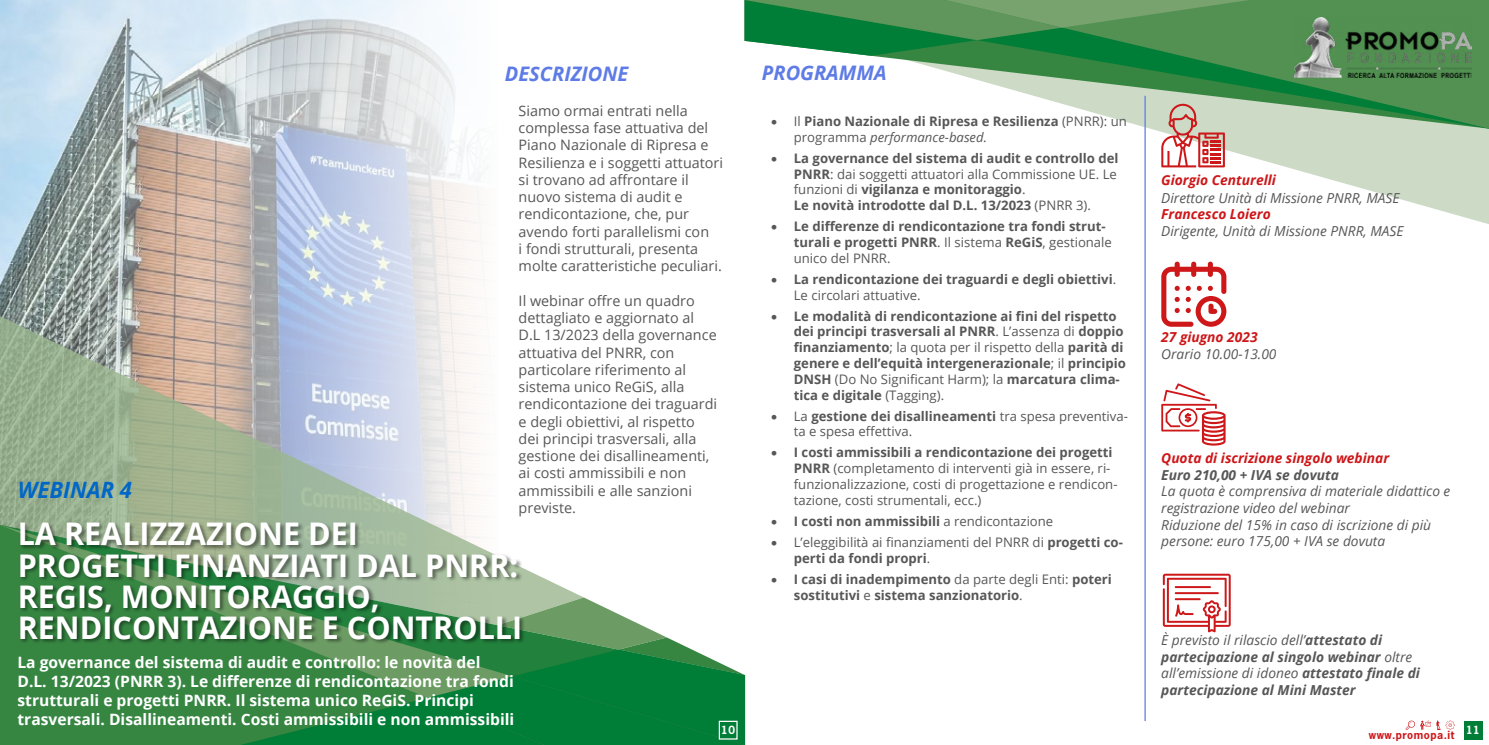
<style>
.page{position:relative;width:1489px;height:745px;background:#fff}
.page>*{position:absolute;margin:0;border:0;box-sizing:border-box;transform-origin:0 0}
.t1{font:700 31.12px/31.1px "Open Sans";color:#fff}
.t2{font:italic 700 22.5px "Open Sans";color:#0067c7}
.t3{font:italic 700 20px "Open Sans";color:#5e7be6}
.t4{font:700 15.62px/18.8px "Open Sans";color:#fff}
.t5{font:14.38px/17.2px "Open Sans";color:#575757}
.t6{font:italic 13.75px/16.5px "Open Sans";color:#575757}
.t7{font:italic 700 13.75px/16.5px "Open Sans";color:#575757}
.t8{font:italic 700 13.75px "Open Sans";color:#cd1719}
.t9{font:700 13.12px/15.8px "Open Sans";color:#575757}
.t10{font:13.12px/15.8px "Open Sans";color:#575757}
.t11{font:700 10.62px "News Gothic Std";letter-spacing:.05em;color:#cd1719}
.t12{font:700 10.62px "News Gothic Std";color:#fff}
.s1{font-weight:400}
.s2{font-weight:400;font-style:italic}
.s3{font-weight:700}
</style>
<div class="page">
<img style="left:0;top:0;width:478px;height:316px">
<svg style="left:1145px;top:129px;width:343px;height:95px"></svg>
<svg style="left:873px;top:56px;width:72px;height:15px"></svg>
<svg style="left:945px;top:0;width:543px;height:129px;background:#7caf82"></svg>
<svg style="left:744px;top:0;width:505px;height:56px;background:#439153"></svg>
<svg style="left:0;top:316px;width:478px;height:208px;background:#b5beb3"></svg>
<div style="left:0;top:524px;width:544px;height:220px;background:#368642"></div>
<svg style="left:240px;top:597px;width:505px;height:147px;background:#3b9256"></svg>
<div style="left:718px;top:720px;width:19px;height:19px;border:1px solid #fff"></div>
<div style="left:1463px;top:720px;width:18px;height:18px;background:#007d36"></div>
<svg style="left:1405px;top:720px;width:49px;height:9px"></svg>
<img style="left:1293px;top:17px;width:177px;height:60px">
<svg style="left:1161px;top:104px;width:63px;height:63px"></svg>
<hr style="left:1144px;top:96px;width:1px;height:624px;background:#5e7be6">
<div style="left:19px;top:522px;width:505px;height:122px;background:#000;opacity:.45"></div>
<svg style="left:1161px;top:261px;width:65px;height:65px"></svg>
<svg style="left:1161px;top:383px;width:64px;height:62px"></svg>
<svg style="left:1162px;top:573px;width:68px;height:59px"></svg>
<h3 class="t3" style="left:505px;top:59px;width:125px">DESCRIZIONE</h3>
<p class="t5" style="left:518px;top:101px;width:206px">Siamo ormai entrati nella complessa fase attuativa del<br>Piano Nazionale di Ripresa e<br>Resilienza e i soggetti attuatori si trovano ad affrontare il nuovo sistema di audit e rendicontazione, che, pur avendo forti parallelismi con<br>i fondi strutturali, presenta molte caratteristiche peculiari.</p>
<p class="t5" style="left:518px;top:291px;width:200px">Il webinar offre un quadro dettagliato e aggiornato al<br>D.L 13/2023 della governance attuativa del PNRR, con particolare riferimento al sistema unico ReGiS, alla rendicontazione dei traguardi e degli obiettivi, al rispetto dei principi trasversali, alla gestione dei disallineamenti, ai costi ammissibili e non ammissibili e alle sanzioni previste.</p>
<h1 class="t1" style="left:18px;top:517px;width:506px">LA REALIZZAZIONE DEI<br>PROGETTI FINANZIATI DAL PNRR:<br>REGIS, MONITORAGGIO,<br>RENDICONTAZIONE E CONTROLLI</h1>
<p class="t4" style="left:17px;top:652px;width:498px">La governance del sistema di audit e controllo: le novità del<br>D.L. 13/2023 (PNRR 3). Le differenze di rendicontazione tra fondi strutturali e progetti PNRR. Il sistema unico ReGiS. Principi trasversali. Disallineamenti. Costi ammissibili e non ammissibili</p>
<h2 class="t2" style="left:18px;top:474px;width:116px">WEBINAR 4</h2>
<p class="t12" style="left:721px;top:722px;width:15px">10</p>
<h3 class="t3" style="left:762px;top:58px;width:126px">PROGRAMMA</h3>
<p class="t9" style="left:793px;top:113px;width:334px;text-indent:-22px">• <span class="s1">Il</span> Piano Nazionale di Ripresa e Resilienza <span class="s1">(PNRR): un programma</span> <span class="s2">performance-based.</span></p>
<p class="t9" style="left:793px;top:150px;width:326px;text-indent:-22px">• La governance del sistema di audit e controllo del PNRR<span class="s1">: dai soggetti attuatori alla Commissione UE. Le funzioni di</span> vigilanza e monitoraggio<span class="s1">.<br></span>Le novità introdotte dal D.L. 13/2023 <span class="s1">(PNRR 3).</span></p>
<p class="t9" style="left:793px;top:218px;width:319px;text-indent:-22px">• Le differenze di rendicontazione tra fondi strut&shy;turali e progetti PNRR<span class="s1">. Il sistema</span> ReGiS<span class="s1">, gestionale unico del PNRR.</span></p>
<p class="t9" style="left:793px;top:271px;width:324px;text-indent:-22px">• La rendicontazione dei traguardi e degli obiettivi<span class="s1">.<br>Le circolari attuative.</span></p>
<p class="t9" style="left:793px;top:307px;width:333px;text-indent:-22px">• Le modalità di rendicontazione ai fini del rispetto dei principi trasversali al PNRR<span class="s1">. L’assenza di</span> doppio finanziamento<span class="s1">; la quota per il rispetto della</span> parità di genere e dell’equità intergenerazionale<span class="s1">; il</span> principio DNSH <span class="s1">(Do No Significant Harm); la</span> marcatura clima&shy;tica e digitale <span class="s1">(Tagging).</span></p>
<p class="t10" style="left:793px;top:407px;width:335px;text-indent:-22px">• La <span class="s3">gestione dei disallineamenti</span> tra spesa preventiva&shy;ta e spesa effettiva.</p>
<p class="t10" style="left:793px;top:444px;width:325px;text-indent:-22px">• <span class="s3">I costi ammissibili a rendicontazione dei progetti PNRR</span> (completamento di interventi già in essere, ri&shy;funzionalizzazione, costi di progettazione e rendicon&shy;tazione, costi strumentali, ecc.)</p>
<p class="t9" style="left:771px;top:512px;width:283px">• I costi non ammissibili <span class="s1">a rendicontazione</span></p>
<p class="t10" style="left:793px;top:533px;width:330px;text-indent:-22px">• L’eleggibilità ai finanziamenti del PNRR di <span class="s3">progetti co&shy;perti da fondi propri</span>.</p>
<p class="t9" style="left:793px;top:570px;width:319px;text-indent:-22px">• I casi di inadempimento <span class="s1">da parte degli Enti:</span> poteri sostitutivi <span class="s1">e</span> sistema sanzionatorio<span class="s1">.</span></p>
<p class="t8" style="left:1161px;top:170px;width:116px">Giorgio Centurelli</p>
<p class="t6" style="left:1161px;top:189px;width:240px">Direttore Unità di Missione PNRR, MASE</p>
<p class="t8" style="left:1161px;top:205px;width:111px">Francesco Loiero</p>
<p class="t6" style="left:1161px;top:222px;width:244px">Dirigente, Unità di Missione PNRR, MASE</p>
<p class="t8" style="left:1161px;top:327px;width:98px">27 giugno 2023</p>
<p class="t6" style="left:1161px;top:345px;width:117px">Orario 10.00-13.00</p>
<p class="t8" style="left:1161px;top:448px;width:229px">Quota di iscrizione singolo webinar</p>
<p class="t7" style="left:1161px;top:466px;width:179px">Euro 210,00 + IVA se dovuta</p>
<p class="t6" style="left:1161px;top:482px;width:290px">La quota è comprensiva di materiale didattico e registrazione video del webinar<br>Riduzione del 15% in caso di iscrizione di più persone: euro 175,00 + IVA se dovuta</p>
<p class="t7" style="left:1161px;top:631px;width:260px"><span class="s1">È previsto il rilascio dell’</span>attestato di partecipazione al singolo webinar <span class="s1">oltre all’emissione di idoneo</span> attestato finale di partecipazione al Mini Master</p>
<p class="t11" style="left:1368px;top:727px;width:87px">www.promopa.it</p>
<p class="t12" style="left:1465px;top:722px;width:15px">11</p>
</div>
